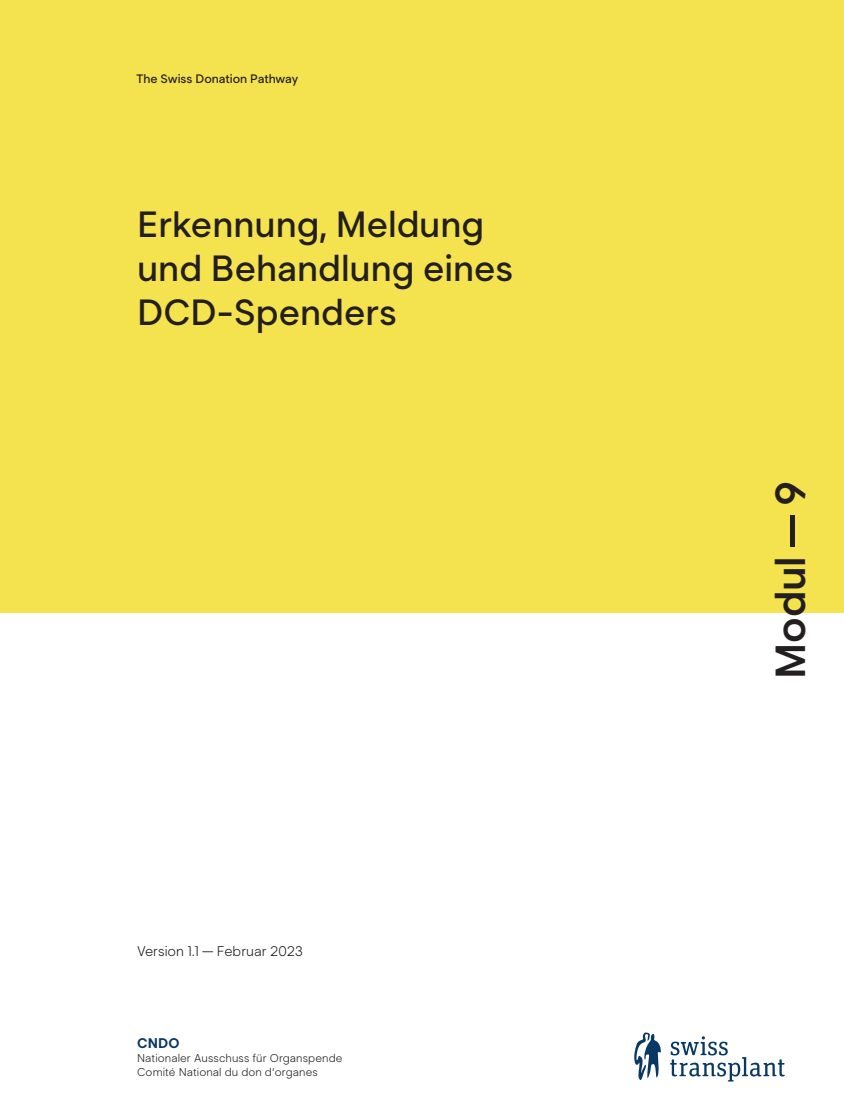
<style>
.page{position:relative;width:844px;height:1117px;background:#fff}
.page>*{position:absolute;margin:0;border:0;box-sizing:border-box;transform-origin:0 0}
.t1{font:600 42px "Segment";color:#231f20}
.TS_Tit___Seg_Med___1{font:500 36.4px/43.8px "Segment";color:#231f20}
.Lauftext___Seg_light{font:300 14px "Segment";color:#231f20}
.t2{font:700 14px "Segment";color:#083965}
.t3{font:500 12.25px "Segment";color:#231f20}
.t4{font:300 11.38px/14px "Segment";letter-spacing:.01em;color:#231f20}
</style>
<div class="page">
<div style="left:0;top:0;width:843px;height:612px;background:#f4e34f"></div>
<svg style="left:634px;top:1032px;width:26px;height:47px"></svg>
<svg style="left:670px;top:1036px;width:114px;height:45px"></svg>
<p class="t3" style="left:136px;top:71px;width:163px">The Swiss Donation Pathway</p>
<p class="TS_Tit___Seg_Med___1" style="left:137px;top:202px;width:378px">Erkennung, Meldung und Behandlung eines<br>DCD-Spenders</p>
<p class="Lauftext___Seg_light" style="left:137px;top:942px;width:167px">Version 1.1 – Februar 2023</p>
<p class="t2" style="left:137px;top:1034px;width:44px">CNDO</p>
<p class="t4" style="left:137px;top:1050px;width:207px">Nationaler Ausschuss für Organspende<br>Comité National du don d‘organes</p>
<h1 class="t1" style="left:764px;top:679px;width:200px;rotate:-90deg">Modul – 9</h1>
</div>
